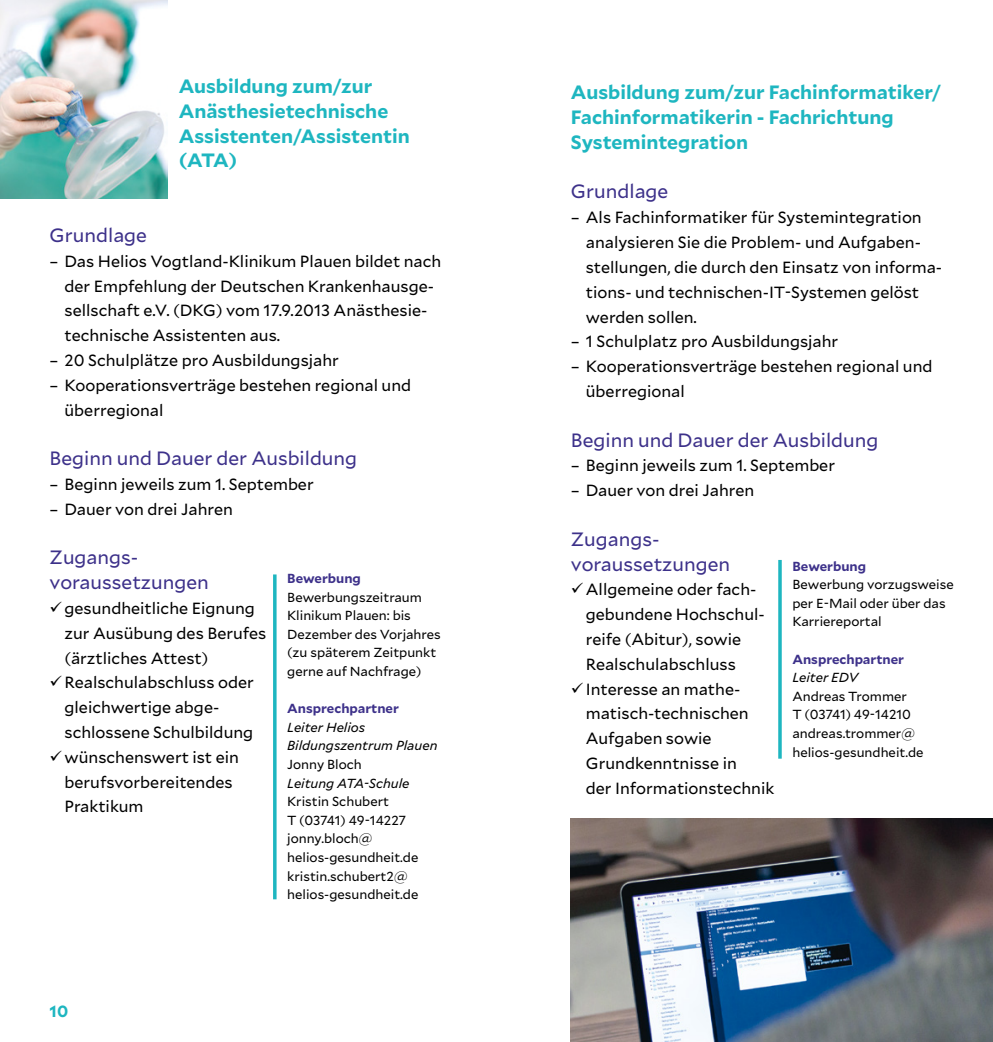
<style>
.page{position:relative;width:993px;height:1042px;background:#fff}
.page>*{position:absolute;margin:0;border:0;box-sizing:border-box;transform-origin:0 0}
.t1{font:700 19.25px/24.8px "Mallory";color:#1eb6c0}
.t2{font:19.25px/24.8px "Mallory";color:#3d318a}
.t3{font:16.1px/24.8px "Mallory";color:#000}
.t4{font:700 16.1px "Mallory";color:#1eb6c0}
.t5{font:13.12px/18.6px "Mallory";color:#000}
.t6{font:italic 13.12px/18.6px "Mallory";color:#000}
.t7{font:700 13.12px "Mallory";color:#3d318a}
</style>
<div class="page">
<hr style="left:273px;top:574px;width:3px;height:325px;background:#1eb6c0">
<hr style="left:778px;top:560px;width:3px;height:198px;background:#1eb6c0">
<img style="left:570px;top:819px;width:422px;height:223px">
<img style="left:0;top:0;width:167px;height:198px">
<p class="t1" style="left:179px;top:73px;width:232px">Ausbildung zum/zur<br>Anästhesietechnische<br>Assistenten/Assistentin (ATA)</p>
<p class="t2" style="left:50px;top:222px;width:99px">Grundlage</p>
<p class="t3" style="left:64px;top:248px;width:378px;text-indent:-15px">– Das Helios Vogtland-Klinikum Plauen bildet nach der Empfehlung der Deutschen Krankenhausge&shy;sellschaft e.V. (DKG) vom 17.9.2013 Anästhesie&shy;technische Assistenten aus.</p>
<p class="t3" style="left:50px;top:347px;width:291px">– 20 Schulplätze pro Ausbildungsjahr</p>
<p class="t3" style="left:64px;top:372px;width:348px;text-indent:-15px">– Kooperationsverträge bestehen regional und überregional</p>
<p class="t2" style="left:50px;top:445px;width:309px">Beginn und Dauer der Ausbildung</p>
<p class="t3" style="left:50px;top:471px;width:265px">– Beginn jeweils zum 1. September</p>
<p class="t3" style="left:50px;top:496px;width:185px">– Dauer von drei Jahren</p>
<p class="t2" style="left:50px;top:544px;width:161px">Zugangs&shy;voraussetzungen</p>
<p class="t3" style="left:64px;top:595px;width:203px;text-indent:-15px">✓gesundheitliche Eignung zur Ausübung des Berufes (ärztliches Attest)</p>
<p class="t3" style="left:64px;top:669px;width:191px;text-indent:-15px">✓Realschulabschluss oder gleichwertige abge&shy;schlossene Schulbildung</p>
<p class="t3" style="left:64px;top:744px;width:176px;text-indent:-15px">✓wünschenswert ist ein berufsvorbereitendes<br>Praktikum</p>
<p class="t7" style="left:287px;top:568px;width:75px">Bewerbung</p>
<p class="t5" style="left:287px;top:587px;width:155px">Bewerbungszeitraum<br>Klinikum Plauen: bis<br>Dezember des Vorjahres (zu späterem Zeitpunkt gerne auf Nachfrage)</p>
<p class="t7" style="left:287px;top:699px;width:113px">Ansprechpartner</p>
<p class="t6" style="left:287px;top:717px;width:152px">Leiter Helios<br>Bildungszentrum Plauen</p>
<p class="t5" style="left:287px;top:754px;width:76px">Jonny Bloch</p>
<p class="t6" style="left:287px;top:773px;width:124px">Leitung ATA-Schule</p>
<p class="t5" style="left:287px;top:791px;width:133px">Kristin Schubert<br>T (03741) 49-14227 jonny.bloch@ helios-gesundheit.de kristin.schubert2@ helios-gesundheit.de</p>
<p class="t4" style="left:50px;top:999px;width:20px">10</p>
<p class="t1" style="left:570px;top:79px;width:372px">Ausbildung zum/zur Fachinformatiker/<br>Fachinformatikerin - Fachrichtung<br>Systemintegration</p>
<p class="t2" style="left:570px;top:178px;width:99px">Grundlage</p>
<p class="t3" style="left:585px;top:204px;width:358px;text-indent:-15px">– Als Fachinformatiker für Systemintegration analysieren Sie die Problem- und Aufgaben&shy;stellungen, die durch den Einsatz von informa&shy;tions- und technischen-IT-Systemen gelöst werden sollen.</p>
<p class="t3" style="left:570px;top:328px;width:269px">– 1 Schulplatz pro Ausbildungsjahr</p>
<p class="t3" style="left:585px;top:353px;width:348px;text-indent:-15px">– Kooperationsverträge bestehen regional und überregional</p>
<p class="t2" style="left:570px;top:426px;width:309px">Beginn und Dauer der Ausbildung</p>
<p class="t3" style="left:570px;top:452px;width:265px">– Beginn jeweils zum 1. September</p>
<p class="t3" style="left:570px;top:477px;width:185px">– Dauer von drei Jahren</p>
<p class="t2" style="left:570px;top:525px;width:161px">Zugangs&shy;voraussetzungen</p>
<p class="t3" style="left:585px;top:576px;width:180px;text-indent:-15px">✓Allgemeine oder fach&shy;gebundene Hochschul&shy;reife (Abitur), sowie<br>Realschulabschluss</p>
<p class="t3" style="left:585px;top:676px;width:190px;text-indent:-15px">✓Interesse an mathe&shy;matisch-technischen<br>Aufgaben sowie<br>Grundkenntnisse in<br>der Informationstechnik</p>
<p class="t7" style="left:792px;top:556px;width:75px">Bewerbung</p>
<p class="t5" style="left:792px;top:574px;width:163px">Bewerbung vorzugsweise per E-Mail oder über das<br>Karriereportal</p>
<p class="t7" style="left:792px;top:649px;width:113px">Ansprechpartner</p>
<p class="t6" style="left:792px;top:667px;width:67px">Leiter EDV</p>
<p class="t5" style="left:792px;top:686px;width:133px">Andreas Trommer<br>T (03741) 49-14210 andreas.trommer@ helios-gesundheit.de</p>
</div>
